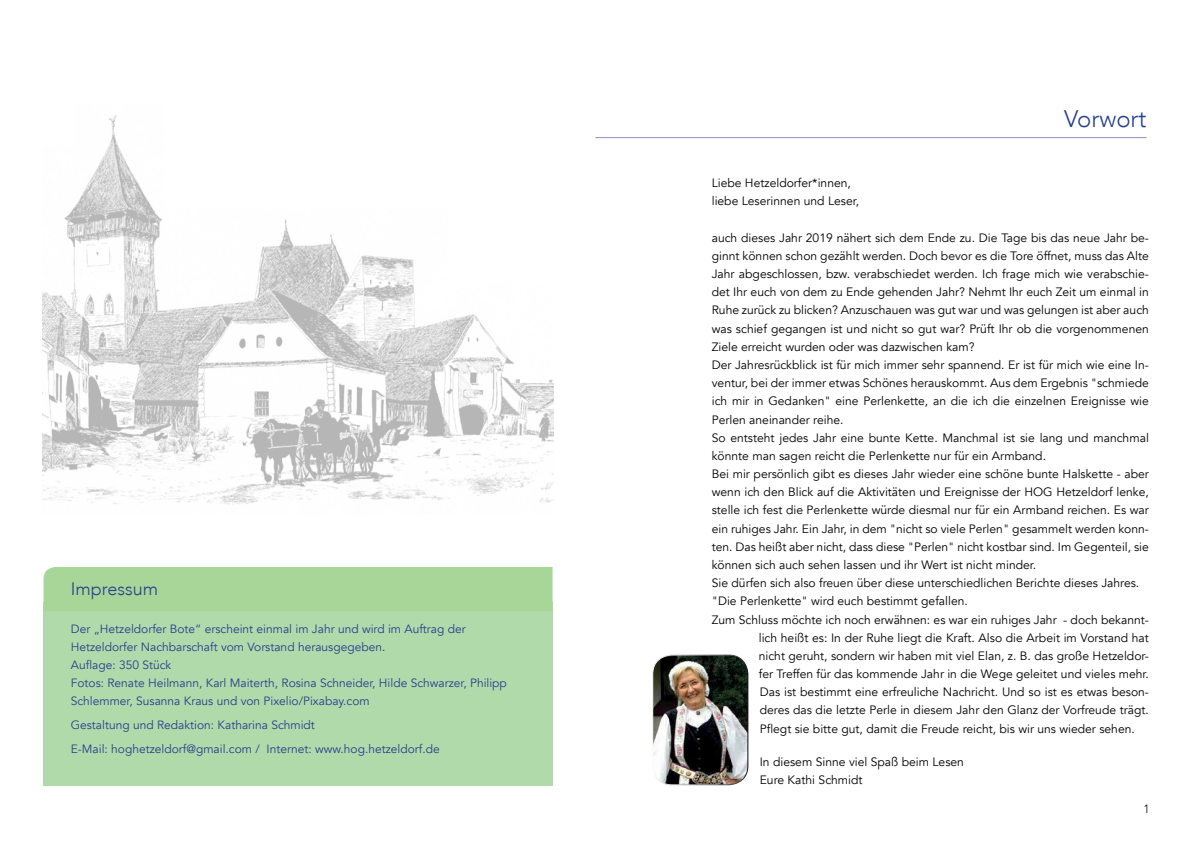
<style>
.page{position:relative;width:1191px;height:842px;background:#fff}
.page>*{position:absolute;margin:0;border:0;box-sizing:border-box;transform-origin:0 0}
.t1{font:300 24px "Avenir";color:#25408f}
.t2{font:300 18px "Avenir";color:#25408f}
.t3{font:12.1px/18.2px "Avenir";color:#000}
.t4{font:12px/18px "Avenir";color:#25408f}
.t5{font:300 12px "Avenir";color:#000}
</style>
<div class="page">
<div style="left:44px;top:602px;width:509px;height:183px;background:#b1daaa"></div>
<div style="left:44px;top:567px;width:508px;height:44px;background:#a8d598"></div>
<img style="left:43px;top:115px;width:511px;height:390px">
<hr style="left:595px;top:137px;width:551px;height:1px;background:#9192c0">
<img style="left:654px;top:655px;width:94px;height:130px">
<div style="left:652px;top:655px;width:96px;height:130px;border:1px solid #fff;border-radius:19px"></div>
<h2 class="t2" style="left:71px;top:578px;width:89px">Impressum</h2>
<p class="t4" style="left:71px;top:620px;width:437px">Der „Hetzeldorfer Bote“ erscheint einmal im Jahr und wird im Auftrag der Hetzeldorfer Nachbarschaft vom Vorstand herausgegeben.<br>Auflage: 350 Stück<br>Fotos: Renate Heilmann, Karl Maiterth, Rosina Schneider, Hilde Schwarzer, Philipp Schlemmer, Susanna Kraus und von Pixelio/Pixabay.com</p>
<p class="t4" style="left:71px;top:713px;width:370px;line-height:24px">Gestaltung und Redaktion: Katharina Schmidt<br>E-Mail: hoghetzeldorf@gmail.com / Internet: www.hog.hetzeldorf.de</p>
<h1 class="t1" style="left:1064px;top:105px;width:84px">Vorwort</h1>
<p class="t3" style="left:711px;top:174px;width:149px">Liebe Hetzeldorfer*innen, liebe Leserinnen und Leser,</p>
<p class="t3" style="left:711px;top:229px;width:439px">auch dieses Jahr 2019 nähert sich dem Ende zu. Die Tage bis das neue Jahr be-</p>
<p class="t3" style="left:711px;top:247px;width:439px">ginnt können schon gezählt werden. Doch bevor es die Tore öffnet, muss das Alte</p>
<p class="t3" style="left:711px;top:265px;width:439px">Jahr abgeschlossen, bzw. verabschiedet werden. Ich frage mich wie verabschie-</p>
<p class="t3" style="left:711px;top:283px;width:439px">det Ihr euch von dem zu Ende gehenden Jahr? Nehmt Ihr euch Zeit um einmal in</p>
<p class="t3" style="left:711px;top:301px;width:439px">Ruhe zurück zu blicken? Anzuschauen was gut war und was gelungen ist aber auch</p>
<p class="t3" style="left:711px;top:320px;width:439px">was schief gegangen ist und nicht so gut war? Prüft Ihr ob die vorgenommenen</p>
<p class="t3" style="left:711px;top:338px;width:264px">Ziele erreicht wurden oder was dazwischen kam?</p>
<p class="t3" style="left:711px;top:356px;width:439px">Der Jahresrückblick ist für mich immer sehr spannend. Er ist für mich wie eine In-</p>
<p class="t3" style="left:711px;top:374px;width:439px">ventur, bei der immer etwas Schönes herauskommt. Aus dem Ergebnis "schmiede</p>
<p class="t3" style="left:711px;top:392px;width:439px">ich mir in Gedanken" eine Perlenkette, an die ich die einzelnen Ereignisse wie</p>
<p class="t3" style="left:711px;top:410px;width:133px">Perlen aneinander reihe.</p>
<p class="t3" style="left:711px;top:429px;width:439px">So entsteht jedes Jahr eine bunte Kette. Manchmal ist sie lang und manchmal</p>
<p class="t3" style="left:711px;top:447px;width:336px">könnte man sagen reicht die Perlenkette nur für ein Armband.</p>
<p class="t3" style="left:711px;top:465px;width:439px">Bei mir persönlich gibt es dieses Jahr wieder eine schöne bunte Halskette - aber</p>
<p class="t3" style="left:711px;top:483px;width:439px">wenn ich den Blick auf die Aktivitäten und Ereignisse der HOG Hetzeldorf lenke,</p>
<p class="t3" style="left:711px;top:501px;width:439px">stelle ich fest die Perlenkette würde diesmal nur für ein Armband reichen. Es war</p>
<p class="t3" style="left:711px;top:520px;width:439px">ein ruhiges Jahr. Ein Jahr, in dem "nicht so viele Perlen" gesammelt werden konn-</p>
<p class="t3" style="left:711px;top:538px;width:439px">ten. Das heißt aber nicht, dass diese "Perlen" nicht kostbar sind. Im Gegenteil, sie</p>
<p class="t3" style="left:711px;top:556px;width:326px">können sich auch sehen lassen und ihr Wert ist nicht minder.</p>
<p class="t3" style="left:711px;top:574px;width:429px">Sie dürfen sich also freuen über diese unterschiedlichen Berichte dieses Jahres.</p>
<p class="t3" style="left:711px;top:592px;width:258px">"Die Perlenkette" wird euch bestimmt gefallen.</p>
<p class="t3" style="left:711px;top:610px;width:439px">Zum Schluss möchte ich noch erwähnen: es war ein ruhiges Jahr - doch bekannt-</p>
<p class="t3" style="left:758px;top:629px;width:392px">lich heißt es: In der Ruhe liegt die Kraft. Also die Arbeit im Vorstand hat</p>
<p class="t3" style="left:758px;top:647px;width:392px">nicht geruht, sondern wir haben mit viel Elan, z. B. das große Hetzeldor-</p>
<p class="t3" style="left:758px;top:665px;width:392px">fer Treffen für das kommende Jahr in die Wege geleitet und vieles mehr.</p>
<p class="t3" style="left:760px;top:683px;width:390px">Das ist bestimmt eine erfreuliche Nachricht. Und so ist es etwas beson-</p>
<p class="t3" style="left:759px;top:701px;width:391px">deres das die letzte Perle in diesem Jahr den Glanz der Vorfreude trägt.</p>
<p class="t3" style="left:759px;top:720px;width:376px">Pflegt sie bitte gut, damit die Freude reicht, bis wir uns wieder sehen.</p>
<p class="t3" style="left:759px;top:753px;width:206px">In diesem Sinne viel Spaß beim Lesen<br>Eure Kathi Schmidt</p>
<p class="t5" style="left:1143px;top:802px;width:8px">1</p>
</div>
